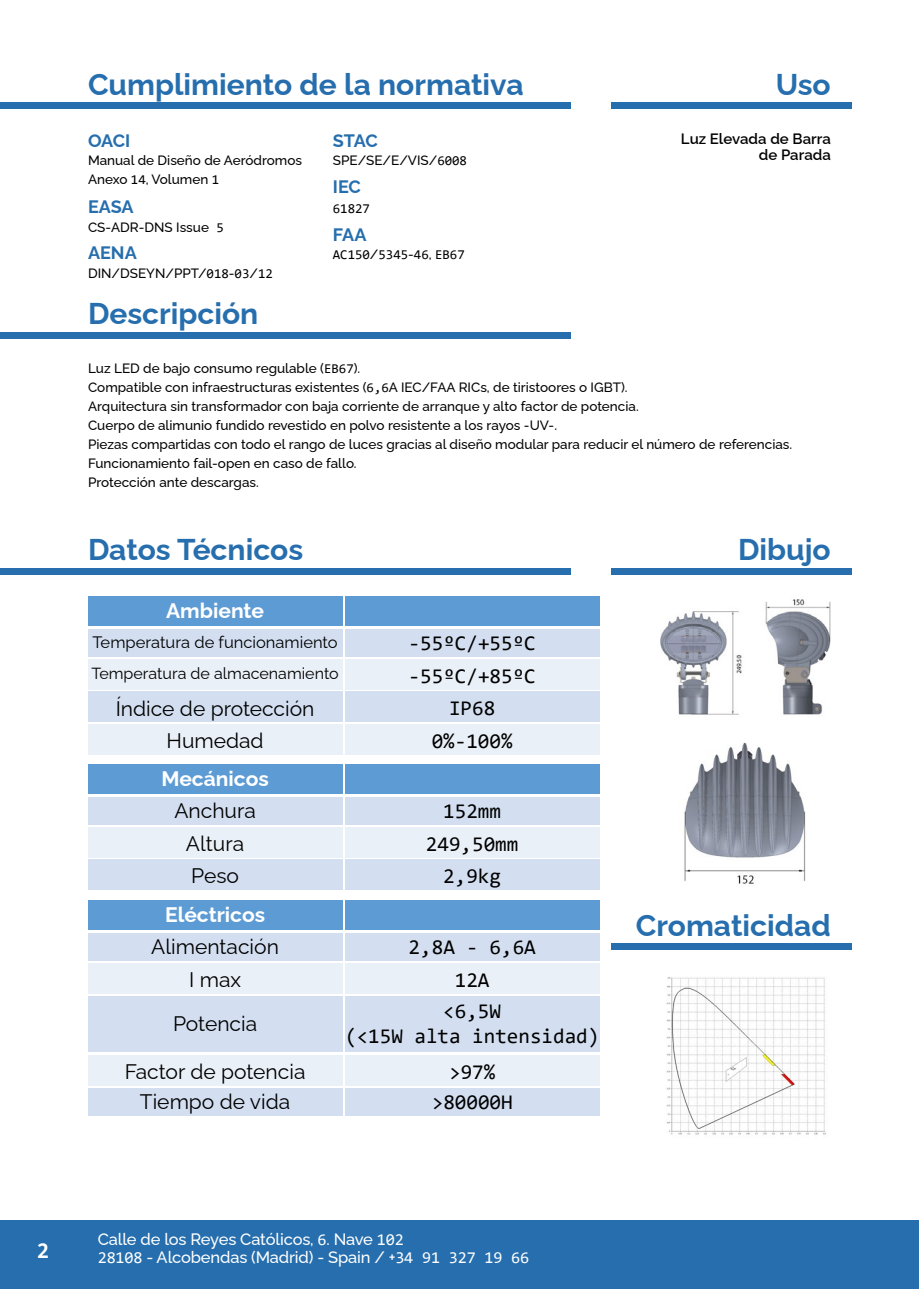
<style>
.page{position:relative;width:919px;height:1289px;background:#fff}
.page>*{position:absolute;margin:0;border:0;box-sizing:border-box;transform-origin:0 0}
.t1{font:700 30px "Raleway";color:#266ead}
.t2{font:700 22.5px "Consolas";color:#fff}
.t3{font:21px/32.7px "Consolas";color:#000;text-align:center}
.t4{font:21px/30.3px "Raleway";color:#000;text-align:center}
.t5{font:700 21px "Raleway";color:#fff}
.t6{font:700 18px "Raleway";letter-spacing:-.005em;color:#266ead}
.t7{font:500 16.5px "Raleway";letter-spacing:-.01em;color:#fff}
.t8{font:16.5px "Raleway";color:#000}
.t9{font:16.05px "Raleway";color:#000}
.t10{font:600 15px/15.6px "Raleway";color:#020203;text-align:right}
.t11{font:500 13.5px/19px "Raleway";color:#020203}
.t12{font:500 13.5px/19px "Raleway";color:#000}
.t13{font:13.5px "Consolas";color:#000}
.s1{font-family:"Consolas";font-weight:400}
.s2{font-family:"Raleway";font-weight:500}
</style>
<div class="page">
<div style="left:0;top:102px;width:571px;height:7px;background:#266ead"></div>
<div style="left:611px;top:102px;width:241px;height:7px;background:#266ead"></div>
<div style="left:611px;top:567px;width:241px;height:7px;background:#266ead"></div>
<div style="left:611px;top:943px;width:241px;height:6px;background:#266ead"></div>
<div style="left:0;top:333px;width:571px;height:6px;background:#266ead"></div>
<div style="left:0;top:568px;width:571px;height:6px;background:#266ead"></div>
<div style="left:1px;top:1220px;width:917px;height:68px;background:#266ead"></div>
<img style="left:684px;top:742px;width:122px;height:142px">
<img style="left:660px;top:599px;width:170px;height:116px">
<img style="left:666px;top:977px;width:160px;height:158px">
<div style="left:88px;top:899px;width:254px;height:30px;background:#5d9bd4"></div>
<div style="left:88px;top:933px;width:254px;height:28px;background:#d3dff0"></div>
<div style="left:88px;top:996px;width:254px;height:55px;background:#d3dff0"></div>
<div style="left:345px;top:996px;width:254px;height:55px;background:#d3dff0"></div>
<div style="left:88px;top:1087px;width:254px;height:28px;background:#d3dff0"></div>
<div style="left:345px;top:1087px;width:254px;height:28px;background:#d3dff0"></div>
<div style="left:88px;top:963px;width:254px;height:30px;background:#eaf0f7"></div>
<div style="left:88px;top:1055px;width:254px;height:30px;background:#eaf0f7"></div>
<div style="left:345px;top:1055px;width:254px;height:30px;background:#eaf0f7"></div>
<div style="left:345px;top:933px;width:254px;height:28px;background:#d3dff0"></div>
<div style="left:345px;top:963px;width:254px;height:30px;background:#eaf0f7"></div>
<div style="left:345px;top:899px;width:254px;height:30px;background:#5d9bd4"></div>
<div style="left:88px;top:596px;width:254px;height:29px;background:#5d9bd4"></div>
<div style="left:88px;top:629px;width:254px;height:28px;background:#d3dff0"></div>
<div style="left:88px;top:659px;width:254px;height:30px;background:#eaf0f7"></div>
<div style="left:88px;top:724px;width:254px;height:30px;background:#eaf0f7"></div>
<div style="left:88px;top:691px;width:254px;height:31px;background:#d3dff0"></div>
<div style="left:345px;top:629px;width:254px;height:28px;background:#d3dff0"></div>
<div style="left:345px;top:659px;width:254px;height:30px;background:#eaf0f7"></div>
<div style="left:345px;top:724px;width:254px;height:30px;background:#eaf0f7"></div>
<div style="left:345px;top:691px;width:254px;height:31px;background:#d3dff0"></div>
<div style="left:345px;top:596px;width:254px;height:29px;background:#5d9bd4"></div>
<div style="left:88px;top:763px;width:254px;height:30px;background:#5d9bd4"></div>
<div style="left:88px;top:797px;width:254px;height:28px;background:#d3dff0"></div>
<div style="left:88px;top:827px;width:254px;height:30px;background:#eaf0f7"></div>
<div style="left:88px;top:859px;width:254px;height:31px;background:#d3dff0"></div>
<div style="left:345px;top:797px;width:254px;height:28px;background:#d3dff0"></div>
<div style="left:345px;top:827px;width:254px;height:30px;background:#eaf0f7"></div>
<div style="left:345px;top:859px;width:254px;height:31px;background:#d3dff0"></div>
<div style="left:345px;top:763px;width:254px;height:30px;background:#5d9bd4"></div>
<h1 class="t1" style="left:88px;top:60px;width:437px">Cumplimiento de la normativa</h1>
<h3 class="t6" style="left:88px;top:126px;width:44px">OACI</h3>
<p class="t12" style="left:88px;top:150px;width:215px;line-height:18.3px">Manual de Diseño de Aeródromos<br>Anexo <span class="s1">14</span>, Volumen <span class="s1">1</span></p>
<h3 class="t6" style="left:88px;top:192px;width:47px">EASA</h3>
<p class="t12" style="left:88px;top:216px;width:137px">CS-ADR-DNS Issue <span class="s1">5</span></p>
<h3 class="t6" style="left:88px;top:238px;width:50px">AENA</h3>
<p class="t12" style="left:88px;top:262px;width:186px">DIN/DSEYN/PPT/<span class="s1">018</span>-<span class="s1">03</span>/<span class="s1">12</span></p>
<h1 class="t1" style="left:88px;top:290px;width:172px">Descripción</h1>
<h3 class="t6" style="left:333px;top:126px;width:46px">STAC</h3>
<p class="t12" style="left:333px;top:150px;width:136px">SPE/SE/E/VIS/<span class="s1">6008</span></p>
<h3 class="t6" style="left:333px;top:172px;width:30px">IEC</h3>
<p class="t13" style="left:333px;top:199px;width:39px">61827</p>
<h3 class="t6" style="left:333px;top:220px;width:35px">FAA</h3>
<p class="t13" style="left:333px;top:245px;width:133px">AC150<span class="s2">/</span>5345<span class="s2">-</span>46<span class="s2">,</span> EB67</p>
<h1 class="t1" style="left:775px;top:60px;width:57px">Uso</h1>
<p class="t10" style="left:681px;top:129px;width:151px">Luz Elevada de Barra de Parada</p>
<p class="t11" style="left:88px;top:357px;width:552px">Luz LED de bajo consumo regulable (<span class="s1">EB67</span>).<br>Compatible con infraestructuras existentes (<span class="s1">6,6</span>A IEC/FAA RICs, de tiristoores o IGBT).<br>Arquitectura sin transformador con baja corriente de arranque y alto factor de potencia.</p>
<p class="t12" style="left:88px;top:414px;width:470px">Cuerpo de alimunio fundido revestido en polvo resistente a los rayos -UV-.</p>
<p class="t11" style="left:88px;top:433px;width:705px">Piezas compartidas con todo el rango de luces gracias al diseño modular para reducir el número de referencias.</p>
<p class="t12" style="left:88px;top:452px;width:270px">Funcionamiento fail-open en caso de fallo.<br>Protección ante descargas.</p>
<h1 class="t1" style="left:88px;top:525px;width:217px">Datos Técnicos</h1>
<h3 class="t5" style="left:166px;top:594px;width:100px">Ambiente</h3>
<p class="t8" style="left:92px;top:629px;width:247px">Temperatura de funcionamiento</p>
<p class="t9" style="left:91px;top:660px;width:249px">Temperatura de almacenamiento</p>
<h3 class="t4" style="left:116px;top:690px;width:200px">Índice de protección</h3>
<h3 class="t4" style="left:166px;top:723px;width:99px">Humedad</h3>
<h3 class="t5" style="left:161px;top:762px;width:109px">Mecánicos</h3>
<h3 class="t4" style="left:174px;top:793px;width:83px">Anchura</h3>
<h3 class="t4" style="left:186px;top:825px;width:60px">Altura</h3>
<h3 class="t4" style="left:191px;top:858px;width:49px">Peso</h3>
<h3 class="t5" style="left:165px;top:898px;width:102px">Eléctricos</h3>
<h3 class="t4" style="left:151px;top:929px;width:129px">Alimentación</h3>
<h3 class="t4" style="left:189px;top:962px;width:53px">I max</h3>
<h3 class="t4" style="left:173px;top:1006px;width:86px">Potencia</h3>
<h3 class="t4" style="left:125px;top:1053px;width:182px">Factor de potencia<br>Tiempo de vida</h3>
<h3 class="t3" style="left:408px;top:626px;width:129px">-55ºC/+55ºC -55ºC/+85ºC<br>IP68</h3>
<h3 class="t3" style="left:431px;top:724px;width:82px">0%-100%</h3>
<h3 class="t3" style="left:426px;top:794px;width:94px">152mm<br>249,50mm<br>2,9kg</h3>
<h3 class="t3" style="left:408px;top:930px;width:129px">2,8A - 6,6A<br>12A</h3>
<h3 class="t3" style="left:345px;top:997px;width:256px;line-height:25.2px">&lt;6,5W<br>(&lt;15W alta intensidad)</h3>
<h3 class="t3" style="left:432px;top:1055px;width:82px;line-height:30.3px">&gt;97% &gt;80000H</h3>
<h1 class="t1" style="left:738px;top:525px;width:94px">Dibujo</h1>
<h1 class="t1" style="left:635px;top:901px;width:196px">Cromaticidad</h1>
<h2 class="t2" style="left:37px;top:1235px;width:14px">2</h2>
<p class="t7" style="left:98px;top:1225px;width:307px">Calle de los Reyes Católicos, <span class="s1">6</span>. Nave <span class="s1">102</span></p>
<p class="t7" style="left:98px;top:1243px;width:433px"><span class="s1">28108</span> - Alcobendas (Madrid) - Spain / +<span class="s1">34 91 327 19 66</span></p>
</div>
